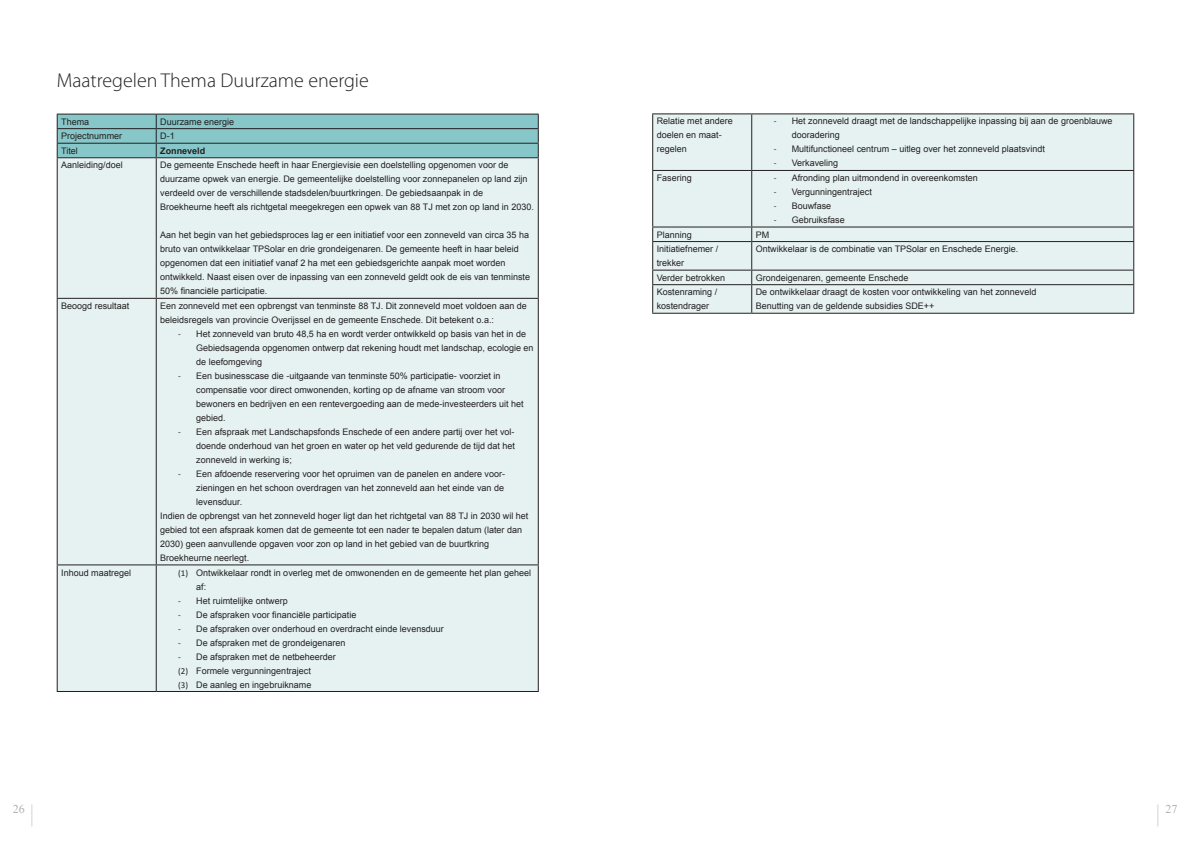
<style>
.page{position:relative;width:1191px;height:842px;background:#fff}
.page>*{position:absolute;margin:0;border:0;box-sizing:border-box;transform-origin:0 0}
.t1{font:300 20px "Myriad Pro";color:#231f20}
.t2{font:12px/11px "Times New Roman";color:#aeb1b2;text-align:right}
.t3{font:9px/14px "Arial";color:#231f20}
.t4{font:700 9px "Arial";color:#231f20}
.s1{font-family:"Calibri"}
</style>
<div class="page">
<div style="left:58px;top:158px;width:480px;height:533px;background:#e6f2f2"></div>
<svg style="left:57px;top:114px;width:482px;height:43px;background:#80bbbd"></svg>
<hr style="left:57px;top:157px;width:99px;height:1px;background:#231f20">
<hr style="left:57px;top:158px;width:1px;height:140px;background:#231f20">
<hr style="left:156px;top:157px;width:383px;height:1px;background:#231f20">
<hr style="left:156px;top:158px;width:1px;height:140px;background:#231f20">
<hr style="left:538px;top:158px;width:1px;height:140px;background:#231f20">
<hr style="left:57px;top:298px;width:99px;height:1px;background:#231f20">
<hr style="left:57px;top:299px;width:1px;height:265px;background:#231f20">
<hr style="left:156px;top:298px;width:383px;height:1px;background:#231f20">
<hr style="left:156px;top:299px;width:1px;height:265px;background:#231f20">
<hr style="left:538px;top:299px;width:1px;height:265px;background:#231f20">
<hr style="left:57px;top:564px;width:99px;height:1px;background:#231f20">
<hr style="left:57px;top:565px;width:1px;height:126px;background:#231f20">
<hr style="left:156px;top:564px;width:383px;height:1px;background:#231f20">
<hr style="left:156px;top:565px;width:1px;height:126px;background:#231f20">
<hr style="left:538px;top:565px;width:1px;height:126px;background:#231f20">
<hr style="left:57px;top:691px;width:99px;height:1px;background:#231f20">
<hr style="left:156px;top:691px;width:383px;height:1px;background:#231f20">
<div style="left:653px;top:114px;width:480px;height:199px;background:#e6f2f2"></div>
<hr style="left:652px;top:113px;width:99px;height:1px;background:#231f20">
<hr style="left:652px;top:114px;width:1px;height:56px;background:#231f20">
<hr style="left:751px;top:113px;width:383px;height:1px;background:#231f20">
<hr style="left:751px;top:114px;width:1px;height:56px;background:#231f20">
<hr style="left:1133px;top:114px;width:1px;height:56px;background:#231f20">
<hr style="left:652px;top:170px;width:99px;height:1px;background:#231f20">
<hr style="left:652px;top:171px;width:1px;height:55px;background:#231f20">
<hr style="left:751px;top:170px;width:383px;height:1px;background:#231f20">
<hr style="left:751px;top:171px;width:1px;height:55px;background:#231f20">
<hr style="left:1133px;top:171px;width:1px;height:55px;background:#231f20">
<hr style="left:652px;top:226px;width:99px;height:1px;background:#231f20">
<hr style="left:751px;top:226px;width:383px;height:1px;background:#231f20">
<hr style="left:652px;top:241px;width:99px;height:1px;background:#231f20">
<hr style="left:751px;top:241px;width:383px;height:1px;background:#231f20">
<hr style="left:652px;top:270px;width:99px;height:1px;background:#231f20">
<hr style="left:751px;top:270px;width:383px;height:1px;background:#231f20">
<hr style="left:652px;top:284px;width:99px;height:1px;background:#231f20">
<svg style="left:652px;top:227px;width:1px;height:86px"></svg>
<hr style="left:751px;top:284px;width:383px;height:1px;background:#231f20">
<svg style="left:751px;top:227px;width:1px;height:86px"></svg>
<svg style="left:1133px;top:227px;width:1px;height:86px"></svg>
<hr style="left:652px;top:313px;width:99px;height:1px;background:#231f20">
<hr style="left:751px;top:313px;width:383px;height:1px;background:#231f20">
<h1 class="t1" style="left:57px;top:70px;width:314px">Maatregelen Thema Duurzame energie</h1>
<p class="t3" style="left:61px;top:115px;width:30px">Thema</p>
<p class="t3" style="left:160px;top:115px;width:76px">Duurzame energie</p>
<p class="t3" style="left:61px;top:129px;width:63px">Projectnummer</p>
<p class="t3" style="left:160px;top:129px;width:16px">D-1</p>
<p class="t3" style="left:61px;top:144px;width:18px">Titel</p>
<p class="t4" style="left:160px;top:145px;width:47px">Zonneveld</p>
<p class="t3" style="left:61px;top:158px;width:63px">Aanleiding/doel</p>
<p class="t3" style="left:160px;top:158px;width:375px">De gemeente Enschede heeft in haar Energievisie een doelstelling opgenomen voor de duurzame opwek van energie. De gemeentelijke doelstelling voor zonnepanelen op land zijn verdeeld over de verschillende stadsdelen/buurtkringen. De gebiedsaanpak in de Broekheurne heeft als richtgetal meegekregen een opwek van 88 TJ met zon op land in 2030.</p>
<p class="t3" style="left:160px;top:228px;width:371px">Aan het begin van het gebiedsproces lag er een initiatief voor een zonneveld van circa 35 ha bruto van ontwikkelaar TPSolar en drie grondeigenaren. De gemeente heeft in haar beleid opgenomen dat een initiatief vanaf 2 ha met een gebiedsgerichte aanpak moet worden ontwikkeld. Naast eisen over de inpassing van een zonneveld geldt ook de eis van tenminste 50% financiële participatie.</p>
<p class="t3" style="left:61px;top:299px;width:70px">Beoogd resultaat</p>
<p class="t3" style="left:160px;top:299px;width:368px">Een zonneveld met een opbrengst van tenminste 88 TJ. Dit zonneveld moet voldoen aan de beleidsregels van provincie Overijssel en de gemeente Enschede. Dit betekent o.a.:</p>
<p class="t3" style="left:196px;top:327px;width:339px;text-indent:-18px"><span class="s1">-</span> Het zonneveld van bruto 48,5 ha en wordt verder ontwikkeld op basis van het in de<br>Gebiedsagenda opgenomen ontwerp dat rekening houdt met landschap, ecologie en de leefomgeving</p>
<p class="t3" style="left:196px;top:369px;width:329px;text-indent:-18px"><span class="s1">-</span> Een businesscase die -uitgaande van tenminste 50% participatie- voorziet in compensatie voor direct omwonenden, korting op de afname van stroom voor bewoners en bedrijven en een rentevergoeding aan de mede-investeerders uit het gebied.</p>
<p class="t3" style="left:196px;top:425px;width:320px;text-align:justify;text-indent:-18px"><span class="s1">-</span> Een afspraak met Landschapsfonds Enschede of een andere partij over het vol&shy;doende onderhoud van het groen en water op het veld gedurende de tijd dat het zonneveld in werking is;</p>
<p class="t3" style="left:178px;top:467px;width:328px"><span class="s1">-</span> Een afdoende reservering voor het opruimen van de panelen en andere voor-</p>
<p class="t3" style="left:196px;top:481px;width:309px">zieningen en het schoon overdragen van het zonneveld aan het einde van de</p>
<p class="t3" style="left:196px;top:495px;width:48px">levensduur.</p>
<p class="t3" style="left:160px;top:509px;width:370px">Indien de opbrengst van het zonneveld hoger ligt dan het richtgetal van 88 TJ in 2030 wil het</p>
<p class="t3" style="left:160px;top:523px;width:363px">gebied tot een afspraak komen dat de gemeente tot een nader te bepalen datum (later dan</p>
<p class="t3" style="left:160px;top:537px;width:330px">2030) geen aanvullende opgaven voor zon op land in het gebied van de buurtkring</p>
<p class="t3" style="left:160px;top:551px;width:91px">Broekheurne neerlegt.</p>
<p class="t3" style="left:61px;top:565px;width:72px">Inhoud maatregel</p>
<p class="t3" style="left:196px;top:565px;width:336px;text-indent:-18px"><span class="s1">(1)</span> Ontwikkelaar rondt in overleg met de omwonenden en de gemeente het plan geheel af:</p>
<p class="t3" style="left:178px;top:593px;width:111px"><span class="s1">-</span> Het ruimtelijke ontwerp</p>
<p class="t3" style="left:178px;top:607px;width:180px"><span class="s1">-</span> De afspraken voor financiële participatie</p>
<p class="t3" style="left:178px;top:621px;width:267px"><span class="s1">-</span> De afspraken over onderhoud en overdracht einde levensduur</p>
<p class="t3" style="left:178px;top:635px;width:169px"><span class="s1">-</span> De afspraken met de grondeigenaren</p>
<p class="t3" style="left:178px;top:649px;width:159px"><span class="s1">-</span> De afspraken met de netbeheerder <span class="s1">(2)</span> Formele vergunningentraject<br><span class="s1">(3)</span> De aanleg en ingebruikname</p>
<h2 class="t2" style="left:13px;top:803px;width:22px">26 | |</h2>
<p class="t3" style="left:656px;top:114px;width:78px">Relatie met andere doelen en maat&shy;regelen</p>
<p class="t3" style="left:791px;top:114px;width:322px;text-indent:-18px"><span class="s1">-</span> Het zonneveld draagt met de landschappelijke inpassing bij aan de groenblauwe dooradering</p>
<p class="t3" style="left:773px;top:142px;width:273px"><span class="s1">-</span> Multifunctioneel centrum – uitleg over het zonneveld plaatsvindt</p>
<p class="t3" style="left:773px;top:156px;width:66px"><span class="s1">-</span> Verkaveling</p>
<p class="t3" style="left:656px;top:171px;width:37px">Fasering</p>
<p class="t3" style="left:773px;top:171px;width:206px"><span class="s1">-</span> Afronding plan uitmondend in overeenkomsten</p>
<p class="t3" style="left:773px;top:185px;width:100px"><span class="s1">-</span> Vergunningentraject</p>
<p class="t3" style="left:773px;top:199px;width:59px"><span class="s1">-</span> Bouwfase</p>
<p class="t3" style="left:773px;top:213px;width:73px"><span class="s1">-</span> Gebruiksfase</p>
<p class="t3" style="left:656px;top:228px;width:37px">Planning</p>
<p class="t3" style="left:755px;top:228px;width:15px">PM</p>
<p class="t3" style="left:656px;top:242px;width:63px">Initiatiefnemer / trekker</p>
<p class="t3" style="left:755px;top:242px;width:264px">Ontwikkelaar is de combinatie van TPSolar en Enschede Energie.</p>
<p class="t3" style="left:656px;top:271px;width:70px">Verder betrokken</p>
<p class="t3" style="left:755px;top:271px;width:154px">Grondeigenaren, gemeente Enschede</p>
<p class="t3" style="left:656px;top:285px;width:62px">Kostenraming / kostendrager</p>
<p class="t3" style="left:755px;top:285px;width:282px">De ontwikkelaar draagt de kosten voor ontwikkeling van het zonneveld<br>Benutting van de geldende subsidies SDE++</p>
<h2 class="t2" style="left:1157px;top:803px;width:22px;text-align:left">| 27 |</h2>
</div>
